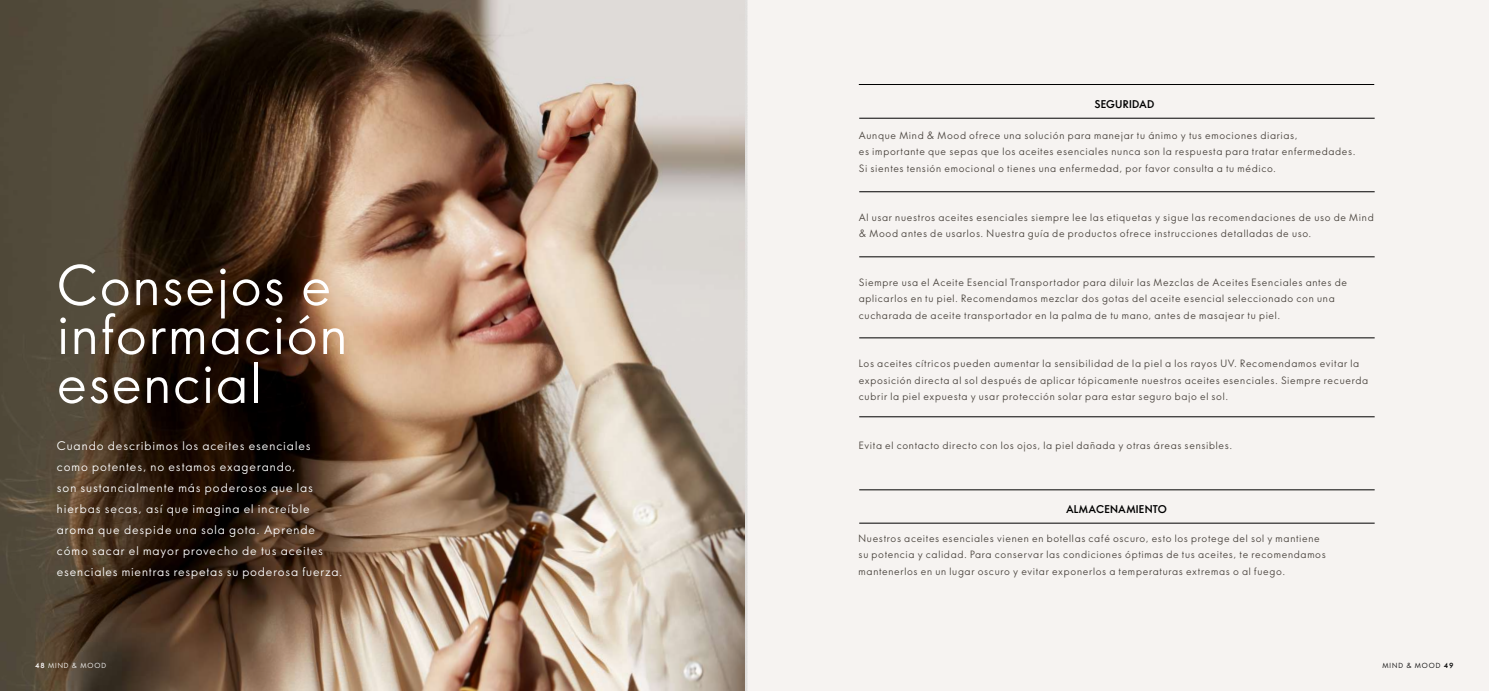
<style>
.page{position:relative;width:1489px;height:691px;background:#fff}
.page>*{position:absolute;margin:0;border:0;box-sizing:border-box;transform-origin:0 0}
.t1{font:53.62px/48.9px "Oriflame Sans Print";letter-spacing:.025em;color:#fff}
.t2{font:11.62px/21px "Oriflame Sans Print";letter-spacing:.08em;color:#fff}
.t3{font:700 10.5px "Oriflame Sans Print";letter-spacing:.015em;color:#000}
.t4{font:9.88px/16.2px "Oriflame Sans Print";letter-spacing:.07em;color:#49433d}
.t5{font:6.88px "Oriflame Sans Print";letter-spacing:.14em;color:#fff}
.t6{font:6.88px "Oriflame Sans Print";letter-spacing:.14em;color:#000}
.s1{font-weight:700}
</style>
<div class="page">
<div style="left:744px;top:0;width:744px;height:691px;background:#f6f3f1"></div>
<img style="left:0;top:0;width:744px;height:691px">
<hr style="left:858px;top:84px;width:516px;height:1px;background:#000">
<hr style="left:859px;top:118px;width:515px;height:1px;background:#000">
<hr style="left:859px;top:523px;width:515px;height:1px;background:#000">
<hr style="left:859px;top:338px;width:515px;height:1px;background:#000">
<hr style="left:859px;top:257px;width:515px;height:1px;background:#000">
<hr style="left:859px;top:192px;width:515px;height:1px;background:#000">
<hr style="left:859px;top:417px;width:515px;height:1px;background:#000">
<hr style="left:859px;top:489px;width:515px;height:1px;background:#000">
<h1 class="t1" style="left:57px;top:259px;width:292px">Consejos e información esencial</h1>
<p class="t2" style="left:57px;top:435px;width:287px">Cuando describimos los aceites esenciales como potentes, no estamos exagerando,<br>son sustancialmente más poderosos que las hierbas secas, así que imagina el increíble aroma que despide una sola gota. Aprende cómo sacar el mayor provecho de tus aceites esenciales mientras respetas su poderosa fuerza.</p>
<p class="t3" style="left:1094px;top:96px;width:61px">SEGURIDAD</p>
<p class="t4" style="left:858px;top:127px;width:498px">Aunque Mind &amp; Mood ofrece una solución para manejar tu ánimo y tus emociones diarias,<br>es importante que sepas que los aceites esenciales nunca son la respuesta para tratar enfermedades.<br>Si sientes tensión emocional o tienes una enfermedad, por favor consulta a tu médico.</p>
<p class="t4" style="left:858px;top:209px;width:516px">Al usar nuestros aceites esenciales siempre lee las etiquetas y sigue las recomendaciones de uso de Mind &amp; Mood antes de usarlos. Nuestra guía de productos ofrece instrucciones detalladas de uso.</p>
<p class="t4" style="left:858px;top:274px;width:489px">Siempre usa el Aceite Esencial Transportador para diluir las Mezclas de Aceites Esenciales antes de aplicarlos en tu piel. Recomendamos mezclar dos gotas del aceite esencial seleccionado con una cucharada de aceite transportador en la palma de tu mano, antes de masajear tu piel.</p>
<p class="t4" style="left:858px;top:355px;width:511px">Los aceites cítricos pueden aumentar la sensibilidad de la piel a los rayos UV. Recomendamos evitar la exposición directa al sol después de aplicar tópicamente nuestros aceites esenciales. Siempre recuerda cubrir la piel expuesta y usar protección solar para estar seguro bajo el sol.</p>
<p class="t4" style="left:858px;top:437px;width:375px">Evita el contacto directo con los ojos, la piel dañada y otras áreas sensibles.</p>
<p class="t3" style="left:1065px;top:502px;width:102px">ALMACENAMIENTO</p>
<p class="t4" style="left:858px;top:530px;width:468px">Nuestros aceites esenciales vienen en botellas café oscuro, esto los protege del sol y mantiene su potencia y calidad. Para conservar las condiciones óptimas de tus aceites, te recomendamos mantenerlos en un lugar oscuro y evitar exponerlos a temperaturas extremas o al fuego.</p>
<p class="t5" style="left:35px;top:661px;width:72px"><span class="s1">48</span> MIND &amp; MOOD</p>
<p class="t6" style="left:1382px;top:660px;width:73px">MIND &amp; MOOD <span class="s1">49</span></p>
</div>
